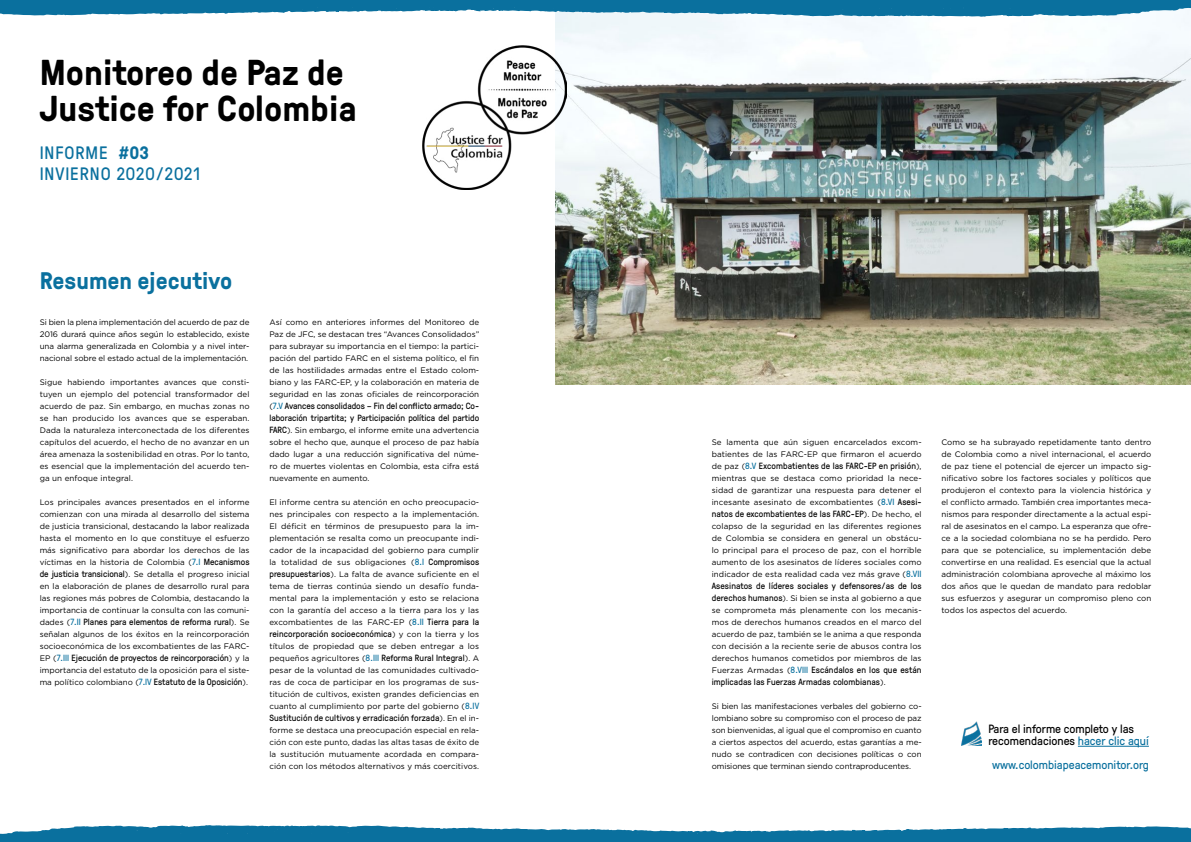
<style>
.page{position:relative;width:1191px;height:842px;background:#fff}
.page>*{position:absolute;margin:0;border:0;box-sizing:border-box;transform-origin:0 0}
.t1{font:700 36px/36px "GT Pressura";color:#000}
.t2{font:700 24px "GT Pressura";color:#0a709e}
.t3{font:18px/21.6px "GT Pressura";letter-spacing:.05em;color:#0a709e}
.t4{font:12px/12px "GT Pressura";color:#000}
.t5{font:12px "GT Pressura";color:#0a709e}
.t6{font:9px/12px "GT Pressura";letter-spacing:.01em;color:#000}
.t7{font:8px/12px "Gotham";color:#000;text-align:justify}
.s1{font-weight:700}
.s2{font-family:"GT Pressura";font-size:9px;color:#0a709e}
.s3{font-family:"GT Pressura";font-size:9px}
.s4{font-family:"Gotham";font-size:8px}
.s5{color:#0a709e}
</style>
<div class="page">
<img style="left:556px;top:52px;width:635px;height:333px">
<svg style="left:0;top:7px;width:1191px;height:45px"></svg>
<div style="left:0;top:0;width:1191px;height:7px;background:#0a709e"></div>
<svg style="left:0;top:825px;width:1191px;height:17px"></svg>
<img style="left:422px;top:46px;width:145px;height:144px">
<hr style="left:1077px;top:746px;width:71px;height:1px;background:#0a709e">
<img style="left:962px;top:721px;width:19px;height:24px">
<h1 class="t1" style="left:40px;top:53px;width:319px">Monitoreo de Paz de<br>Justice for Colombia</h1>
<h3 class="t3" style="left:40px;top:140px;width:162px">INFORME <span class="s1">#03<br></span>INVIERNO 2020/2021</h3>
<h2 class="t2" style="left:40px;top:263px;width:194px">Resumen ejecutivo</h2>
<p class="t7" style="left:40px;top:316px;width:211px">Si bien la plena implementación del acuerdo de paz de 2016 durará quince años según lo establecido, existe una alarma generalizada en Colombia y a nivel inter&shy;nacional sobre el estado actual de la implementación.</p>
<p class="t7" style="left:40px;top:376px;width:211px">Sigue habiendo importantes avances que consti&shy;tuyen un ejemplo del potencial transformador del acuerdo de paz. Sin embargo, en muchas zonas no se han producido los avances que se esperaban.<br>Dada la naturaleza interconectada de los diferentes capítulos del acuerdo, el hecho de no avanzar en un área amenaza la sostenibilidad en otras. Por lo tanto, es esencial que la implementación del acuerdo ten&shy;ga un enfoque integral.</p>
<p class="t7" style="left:40px;top:496px;width:211px">Los principales avances presentados en el informe comienzan con una mirada al desarrollo del sistema de justicia transicional, destacando la labor realizada hasta el momento en lo que constituye el esfuerzo más significativo para abordar los derechos de las víctimas en la historia de Colombia (<span class="s2">7.I</span> <span class="s3">Mecanismos de justicia transicional</span>). Se detalla el progreso inicial en la elaboración de planes de desarrollo rural para las regiones más pobres de Colombia, destacando la importancia de continuar la consulta con las comuni-</p>
<p class="t6" style="left:40px;top:615px;width:211px"><span class="s4">dades (</span><span class="s5">7.II</span> Planes para elementos de reforma rural<span class="s4">). Se</span></p>
<p class="t7" style="left:40px;top:628px;width:211px">señalan algunos de los éxitos en la reincorporación socioeconómica de los excombatientes de las FARC-</p>
<p class="t6" style="left:40px;top:651px;width:211px"><span class="s4">EP (</span><span class="s5">7.III</span> Ejecución de proyectos de reincorporación<span class="s4">) y la</span></p>
<p class="t7" style="left:40px;top:664px;width:211px">importancia del estatuto de la oposición para el siste&shy;ma político colombiano (<span class="s2">7.IV</span> <span class="s3">Estatuto de la Oposición</span>).</p>
<p class="t7" style="left:269px;top:316px;width:211px">Así como en anteriores informes del Monitoreo de Paz de JFC, se destacan tres “Avances Consolidados” para subrayar su importancia en el tiempo: la partici&shy;pación del partido FARC en el sistema político, el fin de las hostilidades armadas entre el Estado colom&shy;biano y las FARC-EP, y la colaboración en materia de seguridad en las zonas oficiales de reincorporación</p>
<p class="t6" style="left:269px;top:399px;width:211px"><span class="s4">(</span><span class="s5">7.V</span> Avances consolidados – Fin del conflicto armado; Co&shy;laboración tripartita; y Participación política del partido</p>
<p class="t7" style="left:269px;top:424px;width:211px"><span class="s3">FARC</span>). Sin embargo, el informe emite una advertencia sobre el hecho que, aunque el proceso de paz había dado lugar a una reducción significativa del núme&shy;ro de muertes violentas en Colombia, esta cifra está nuevamente en aumento.</p>
<p class="t7" style="left:269px;top:496px;width:211px">El informe centra su atención en ocho preocupacio&shy;nes principales con respecto a la implementación.<br>El déficit en términos de presupuesto para la im&shy;plementación se resalta como un preocupante indi&shy;cador de la incapacidad del gobierno para cumplir la totalidad de sus obligaciones (<span class="s2">8.I</span> <span class="s3">Compromisos presupuestarios</span>). La falta de avance suficiente en el tema de tierras continúa siendo un desafío funda&shy;mental para la implementación y esto se relaciona con la garantía del acceso a la tierra para los y las excombatientes de las FARC-EP (<span class="s2">8.II</span> <span class="s3">Tierra para la</span></p>
<p class="t6" style="left:269px;top:627px;width:211px">reincorporación socioeconómica<span class="s4">) y con la tierra y los</span></p>
<p class="t7" style="left:269px;top:640px;width:211px">títulos de propiedad que se deben entregar a los pequeños agricultores (<span class="s2">8.III</span> <span class="s3">Reforma Rural Integral</span>). A pesar de la voluntad de las comunidades cultivado&shy;ras de coca de participar en los programas de sus&shy;titución de cultivos, existen grandes deficiencias en cuanto al cumplimiento por parte del gobierno (<span class="s2">8.IV</span></p>
<p class="t6" style="left:269px;top:711px;width:211px">Sustitución de cultivos y erradicación forzada<span class="s4">). En el in-</span></p>
<p class="t7" style="left:269px;top:724px;width:211px">forme se destaca una preocupación especial en rela&shy;ción con este punto, dadas las altas tasas de éxito de la sustitución mutuamente acordada en compara&shy;ción con los métodos alternativos y más coercitivos.</p>
<p class="t7" style="left:711px;top:436px;width:211px">Se lamenta que aún siguen encarcelados excom&shy;batientes de las FARC-EP que firmaron el acuerdo</p>
<p class="t6" style="left:711px;top:459px;width:211px"><span class="s4">de paz (</span><span class="s5">8.V</span> Excombatientes de las FARC-EP en prisión<span class="s4">),</span></p>
<p class="t7" style="left:711px;top:472px;width:211px">mientras que se destaca como prioridad la nece&shy;sidad de garantizar una respuesta para detener el incesante asesinato de excombatientes (<span class="s2">8.VI</span> <span class="s3">Asesi-</span></p>
<p class="t6" style="left:712px;top:507px;width:211px">natos de excombatientes de las FARC-EP<span class="s4">). De hecho, el</span></p>
<p class="t7" style="left:711px;top:520px;width:211px">colapso de la seguridad en las diferentes regiones de Colombia se considera en general un obstácu&shy;lo principal para el proceso de paz, con el horrible aumento de los asesinatos de líderes sociales como indicador de esta realidad cada vez más grave (<span class="s2">8.VII</span></p>
<p class="t6" style="left:711px;top:579px;width:211px">Asesinatos de líderes sociales y defensores/as de los</p>
<p class="t7" style="left:711px;top:592px;width:211px"><span class="s3">derechos humanos</span>). Si bien se insta al gobierno a que se comprometa más plenamente con los mecanis&shy;mos de derechos humanos creados en el marco del acuerdo de paz, también se le anima a que responda con decisión a la reciente serie de abusos contra los derechos humanos cometidos por miembros de las</p>
<p class="t6" style="left:711px;top:663px;width:211px"><span class="s4">Fuerzas Armadas (</span><span class="s5">8.VIII</span> Escándalos en los que están implicadas las Fuerzas Armadas colombianas<span class="s4">).</span></p>
<p class="t7" style="left:711px;top:700px;width:211px">Si bien las manifestaciones verbales del gobierno co&shy;lombiano sobre su compromiso con el proceso de paz son bienvenidas, al igual que el compromiso en cuanto a ciertos aspectos del acuerdo, estas garantías a me&shy;nudo se contradicen con decisiones políticas o con omisiones que terminan siendo contraproducentes.</p>
<p class="t7" style="left:941px;top:436px;width:211px">Como se ha subrayado repetidamente tanto dentro de Colombia como a nivel internacional, el acuerdo de paz tiene el potencial de ejercer un impacto sig&shy;nificativo sobre los factores sociales y políticos que produjeron el contexto para la violencia histórica y el conflicto armado. También crea importantes meca&shy;nismos para responder directamente a la actual espi&shy;ral de asesinatos en el campo. La esperanza que ofre&shy;ce a la sociedad colombiana no se ha perdido. Pero para que se potencialice, su implementación debe convertirse en una realidad. Es esencial que la actual administración colombiana aproveche al máximo los dos años que le quedan de mandato para redoblar sus esfuerzos y asegurar un compromiso pleno con todos los aspectos del acuerdo.</p>
<h3 class="t4" style="left:988px;top:722px;width:162px">Para el informe completo y las recomendaciones <span class="s5">hacer clic aquí</span></h3>
<h3 class="t5" style="left:992px;top:756px;width:158px">www.colombiapeacemonitor.org</h3>
</div>
